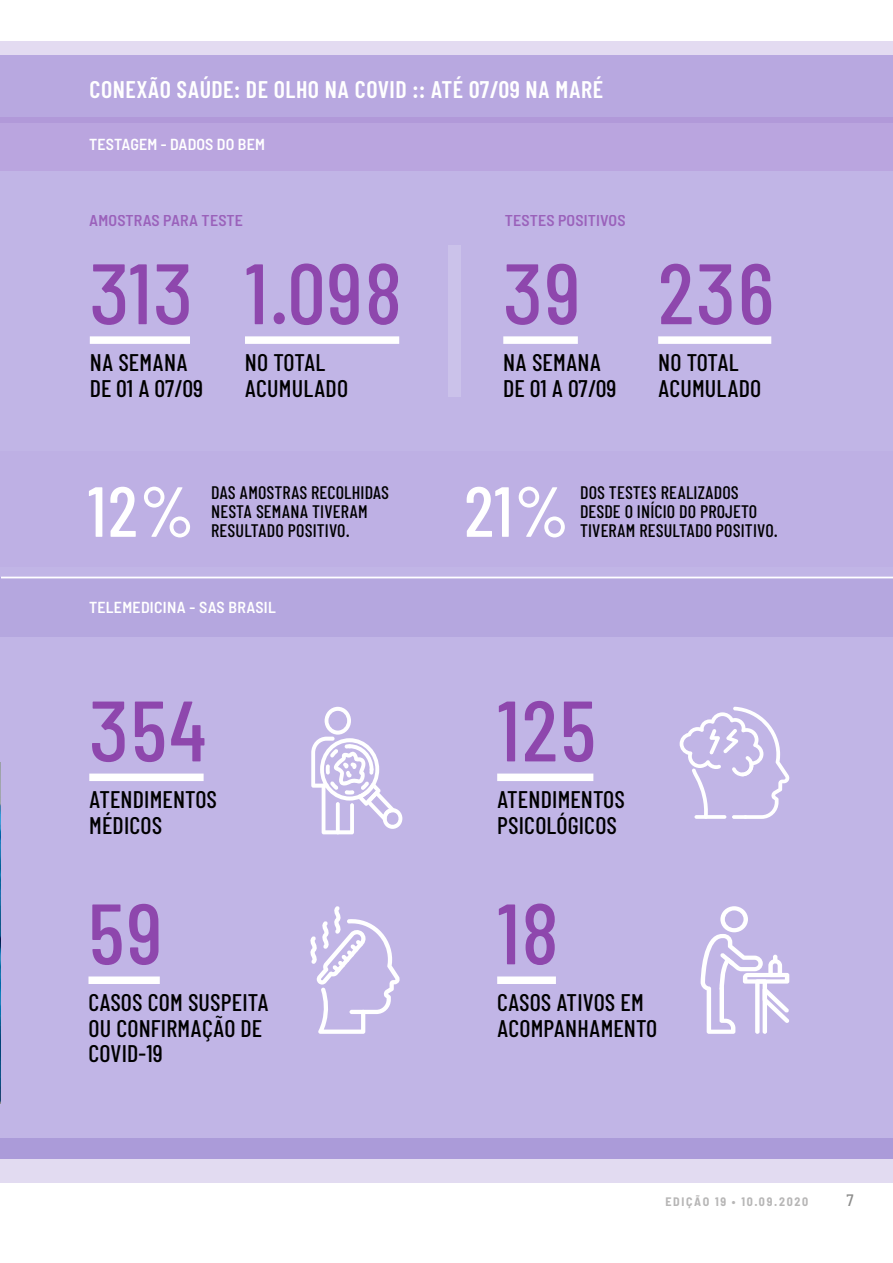
<style>
.page{position:relative;width:893px;height:1263px;background:#fff}
.page>*{position:absolute;margin:0;border:0;box-sizing:border-box;transform-origin:0 0}
.t1{font:500 85.5px "Barlow Condensed";letter-spacing:.03em;color:#8e47ad}
.t2{font:500 70.8px "Barlow Condensed";color:#fff}
.t3{font:500 24px/25.5px "Barlow Condensed";letter-spacing:.01em;color:#000}
.t4{font:600 24px "Barlow Condensed";letter-spacing:.02em;color:#fff}
.t5{font:500 18.15px/19.2px "Barlow Condensed";letter-spacing:.01em;color:#000}
.t6{font:500 semi-condensed 16.5px "Barlow";color:#8c8c8b}
.t7{font:600 semi-condensed 15.9px "Barlow";letter-spacing:.01em;color:#fff}
.t8{font:600 semi-condensed 15.9px "Barlow";letter-spacing:.01em;color:#8e47ad}
.t9{font:700 semi-condensed 12px "Barlow";letter-spacing:.14em;color:#b7b6b6}
</style>
<div class="page">
<div style="left:0;top:55px;width:893px;height:1103px;background:#c1b5e6"></div>
<hr style="left:0;top:55px;width:1px;height:1103px;background:#ffaf00">
<svg style="left:0;top:41px;width:893px;height:76px;fill:#b8a8e0"></svg>
<div style="left:0;top:117px;width:893px;height:53px;background:#baa5df"></div>
<div style="left:0;top:577px;width:893px;height:59px;background:#b5a7df"></div>
<svg style="left:0;top:1138px;width:893px;height:44px;background:#c7bce5"></svg>
<div style="left:0;top:451px;width:893px;height:115px;background:#beb0e4"></div>
<div style="left:448px;top:245px;width:12px;height:152px;background:#cbc2ea"></div>
<div style="left:89px;top:773px;width:115px;height:8px;background:#fff"></div>
<div style="left:497px;top:773px;width:96px;height:8px;background:#fff"></div>
<div style="left:88px;top:976px;width:72px;height:8px;background:#fff"></div>
<div style="left:497px;top:976px;width:59px;height:8px;background:#fff"></div>
<svg style="left:311px;top:707px;width:91px;height:127px"></svg>
<svg style="left:310px;top:906px;width:90px;height:128px"></svg>
<hr style="left:350px;top:1010px;width:15px;height:4px;background:#fff;border-radius:2px">
<svg style="left:701px;top:906px;width:88px;height:128px"></svg>
<svg style="left:680px;top:707px;width:110px;height:112px"></svg>
<img style="left:0;top:763px;width:1px;height:340px">
<div style="left:90px;top:336px;width:100px;height:8px;background:#fff"></div>
<div style="left:503px;top:336px;width:75px;height:8px;background:#fff"></div>
<div style="left:245px;top:336px;width:154px;height:8px;background:#fff"></div>
<div style="left:658px;top:336px;width:113px;height:8px;background:#fff"></div>
<hr style="left:0;top:736px;width:1px;height:39px;background:#fec800">
<hr style="left:1px;top:577px;width:892px;height:1px;background:#fff">
<p class="t4" style="left:90px;top:74px;width:515px">CONEXÃO SAÚDE: DE OLHO NA COVID :: ATÉ 07/09 NA MARÉ</p>
<p class="t7" style="left:89px;top:135px;width:177px">TESTAGEM - DADOS DO BEM</p>
<p class="t8" style="left:89px;top:211px;width:155px">AMOSTRAS PARA TESTE</p>
<p class="t8" style="left:505px;top:211px;width:122px">TESTES POSITIVOS</p>
<h1 class="t1" style="left:90px;top:240px;width:104px">313</h1>
<p class="t3" style="left:90px;top:349px;width:115px">NA SEMANA<br>DE 01 A 07/09</p>
<h1 class="t1" style="left:245px;top:240px;width:158px">1.098</h1>
<p class="t3" style="left:245px;top:349px;width:105px">NO TOTAL<br>ACUMULADO</p>
<h1 class="t1" style="left:503px;top:240px;width:79px">39</h1>
<p class="t3" style="left:503px;top:349px;width:115px">NA SEMANA<br>DE 01 A 07/09</p>
<h1 class="t1" style="left:658px;top:240px;width:117px">236</h1>
<p class="t3" style="left:658px;top:349px;width:105px">NO TOTAL<br>ACUMULADO</p>
<p class="t5" style="left:211px;top:482px;width:179px">DAS AMOSTRAS RECOLHIDAS<br>NESTA SEMANA TIVERAM<br>RESULTADO POSITIVO.</p>
<p class="t5" style="left:580px;top:482px;width:179px">DOS TESTES REALIZADOS<br>DESDE O INÍCIO DO PROJETO</p>
<h2 class="t2" style="left:88px;top:467px;width:108px">12%</h2>
<h2 class="t2" style="left:464px;top:467px;width:106px">21%</h2>
<p class="t5" style="left:580px;top:520px;width:199px">TIVERAM RESULTADO POSITIVO.</p>
<p class="t7" style="left:89px;top:597px;width:188px">TELEMEDICINA - SAS BRASIL</p>
<h1 class="t1" style="left:89px;top:677px;width:118px">354</h1>
<p class="t3" style="left:89px;top:786px;width:129px">ATENDIMENTOS<br>MÉDICOS</p>
<h1 class="t1" style="left:88px;top:880px;width:75px">59</h1>
<p class="t3" style="left:88px;top:989px;width:182px">CASOS COM SUSPEITA<br>OU CONFIRMAÇÃO DE<br>COVID-19</p>
<h1 class="t1" style="left:497px;top:677px;width:100px">125</h1>
<p class="t3" style="left:497px;top:786px;width:129px">ATENDIMENTOS<br>PSICOLÓGICOS</p>
<h1 class="t1" style="left:497px;top:880px;width:63px">18</h1>
<p class="t3" style="left:497px;top:989px;width:162px">CASOS ATIVOS EM<br>ACOMPANHAMENTO</p>
<p class="t9" style="left:665px;top:1194px;width:144px">EDIÇÃO 19 • 10.09.2020</p>
<p class="t6" style="left:847px;top:1190px;width:9px">7</p>
</div>
